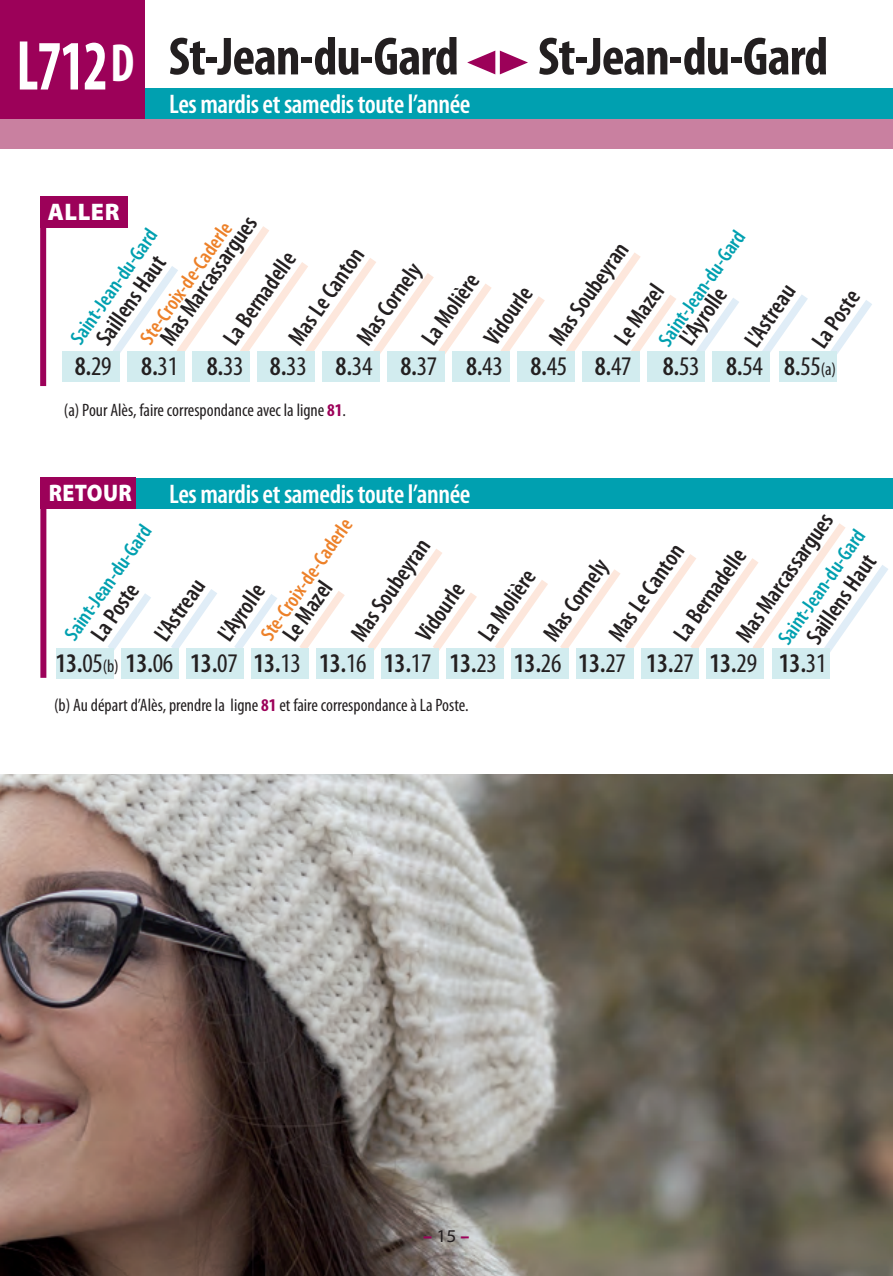
<style>
.page{position:relative;width:893px;height:1276px;background:#fff}
.page>*{position:absolute;margin:0;border:0;box-sizing:border-box;transform-origin:0 0}
.t1{font:700 condensed 54px "Myriad Pro";letter-spacing:-.02em;color:#231f20}
.t2{font:600 condensed 27px "Myriad Pro";letter-spacing:-.01em;color:#231f20}
.t3{font:600 condensed 27px "Myriad Pro";letter-spacing:-.015em;color:#fff}
.t4{font:600 condensed 24px/50.7px "Myriad Pro";color:#231f20}
.t5{font:900 24px "Myriad Pro";letter-spacing:.02em;color:#fff;scale:.9 1}
.t6{font:900 24px "Myriad Pro";letter-spacing:.02em;color:#fff}
.t7{font:600 condensed 21px "Myriad Pro";color:#00a0b0}
.t8{font:600 condensed 21px "Myriad Pro";color:#ed8129}
.t9{font:condensed 18px "Myriad Pro";color:#231f20}
.t10{font:900 18px "Myriad Pro";color:#9c0159}
.s1{font-size:71.1px;color:#fff}
.s2{color:#fff}
.s3{font-weight:400}
.s4{font-weight:400;font-size:18px}
.s5{font-weight:700;color:#9c0159}
.s6{font-weight:400;font-stretch:semi-expanded;color:#231f20}
</style>
<div class="page">
<img style="left:0;top:774px;width:893px;height:502px">
<div style="left:773px;top:648px;width:57px;height:31px;background:#d2ecef"></div>
<div style="left:135px;top:88px;width:758px;height:31px;background:#00a0b0"></div>
<div style="left:135px;top:478px;width:758px;height:31px;background:#00a0b0"></div>
<div style="left:0;top:0;width:145px;height:119px;background:#9c0159"></div>
<div style="left:0;top:119px;width:893px;height:30px;background:#c980a0"></div>
<svg style="left:467px;top:51px;width:61px;height:23px"></svg>
<svg style="left:105px;top:218px;width:447px;height:136px"></svg>
<svg style="left:558px;top:252px;width:189px;height:100px"></svg>
<svg style="left:754px;top:295px;width:61px;height:57px"></svg>
<div style="left:127px;top:352px;width:58px;height:30px;background:#d2ecef"></div>
<div style="left:62px;top:352px;width:58px;height:30px;background:#d2ecef"></div>
<div style="left:192px;top:352px;width:58px;height:30px;background:#d2ecef"></div>
<div style="left:257px;top:352px;width:58px;height:30px;background:#d2ecef"></div>
<div style="left:322px;top:352px;width:58px;height:30px;background:#d2ecef"></div>
<div style="left:387px;top:352px;width:58px;height:30px;background:#d2ecef"></div>
<div style="left:452px;top:352px;width:58px;height:30px;background:#d2ecef"></div>
<div style="left:517px;top:352px;width:58px;height:30px;background:#d2ecef"></div>
<div style="left:582px;top:352px;width:58px;height:30px;background:#d2ecef"></div>
<div style="left:647px;top:352px;width:58px;height:30px;background:#d2ecef"></div>
<div style="left:712px;top:352px;width:58px;height:30px;background:#d2ecef"></div>
<div style="left:40px;top:196px;width:87px;height:32px;background:#9c0159"></div>
<div style="left:40px;top:219px;width:6px;height:167px;background:#9c0159"></div>
<svg style="left:821px;top:300px;width:51px;height:54px"></svg>
<div style="left:779px;top:352px;width:58px;height:30px;background:#d2ecef"></div>
<svg style="left:108px;top:589px;width:169px;height:70px"></svg>
<svg style="left:299px;top:591px;width:46px;height:68px"></svg>
<svg style="left:368px;top:523px;width:520px;height:139px"></svg>
<div style="left:122px;top:648px;width:57px;height:30px;background:#d2ecef"></div>
<div style="left:57px;top:648px;width:57px;height:30px;background:#d2ecef"></div>
<div style="left:187px;top:648px;width:57px;height:30px;background:#d2ecef"></div>
<div style="left:252px;top:648px;width:57px;height:30px;background:#d2ecef"></div>
<div style="left:317px;top:648px;width:57px;height:30px;background:#d2ecef"></div>
<div style="left:382px;top:648px;width:57px;height:30px;background:#d2ecef"></div>
<div style="left:447px;top:648px;width:57px;height:30px;background:#d2ecef"></div>
<div style="left:512px;top:648px;width:57px;height:30px;background:#d2ecef"></div>
<div style="left:577px;top:648px;width:57px;height:30px;background:#d2ecef"></div>
<div style="left:642px;top:648px;width:57px;height:30px;background:#d2ecef"></div>
<div style="left:707px;top:648px;width:57px;height:30px;background:#d2ecef"></div>
<div style="left:40px;top:477px;width:96px;height:32px;background:#9c0159"></div>
<div style="left:40px;top:507px;width:6px;height:171px;background:#9c0159"></div>
<h1 class="t1" style="left:16px;top:37px;width:444px"><span class="s1">L712</span><span class="s2">D</span> St-Jean-du-Gard</h1>
<h1 class="t1" style="left:538px;top:37px;width:292px">St-Jean-du-Gard</h1>
<p class="t3" style="left:169px;top:94px;width:303px">Les mardis et samedis toute l’année</p>
<p class="t6" style="left:48px;top:202px;width:73px">ALLER</p>
<p class="t7" style="left:69px;top:337px;width:137px;rotate:-55deg">Saint-Jean-du-Gard</p>
<p class="t4" style="left:146px;top:329px;width:153px;rotate:-55deg">Mas Marcassargues</p>
<p class="t8" style="left:139px;top:337px;width:145px;rotate:-55deg">Ste-Croix-de-Caderle</p>
<p class="t4" style="left:275px;top:329px;width:115px;rotate:-55deg">Mas Le Canton</p>
<p class="t4" style="left:210px;top:329px;width:110px;rotate:-55deg">La Bernadelle</p>
<p class="t4" style="left:82px;top:329px;width:105px;rotate:-55deg">Saillens Haut</p>
<p class="t4" style="left:343px;top:329px;width:96px;rotate:-55deg">Mas Cornely</p>
<p class="t4" style="left:428px;top:300px;width:68px;text-indent:-36px;rotate:-55deg">La Molière<br>Vidourle</p>
<p class="t7" style="left:657px;top:339px;width:137px;rotate:-55deg">Saint-Jean-du-Gard</p>
<p class="t4" style="left:535px;top:329px;width:121px;rotate:-55deg">Mas Soubeyran</p>
<p class="t4" style="left:600px;top:329px;width:70px;rotate:-55deg">Le Mazel</p>
<p class="t4" style="left:666px;top:329px;width:66px;rotate:-55deg">L'Ayrolle</p>
<p class="t4" style="left:731px;top:331px;width:72px;rotate:-55deg">L'Astreau</p>
<p class="t4" style="left:798px;top:332px;width:67px;rotate:-55deg">La Poste</p>
<p class="t2" style="left:75px;top:357px;width:763px">8.<span class="s3">29</span> 8.<span class="s3">31</span> 8.<span class="s3">33</span> 8.<span class="s3">33</span> 8.<span class="s3">34</span> 8.<span class="s3">37</span> 8.<span class="s3">43</span> 8.<span class="s3">45</span> 8.<span class="s3">47</span> 8.<span class="s3">53</span> 8.<span class="s3">54</span> 8.<span class="s3">55</span><span class="s4">(a)</span></p>
<p class="t9" style="left:64px;top:404px;width:284px">(a) Pour Alès, faire correspondance avec la ligne <span class="s5">81</span>.</p>
<p class="t3" style="left:169px;top:484px;width:303px">Les mardis et samedis toute l’année</p>
<p class="t5" style="left:49px;top:483px;width:94px">RETOUR</p>
<p class="t7" style="left:63px;top:634px;width:137px;rotate:-55deg">Saint-Jean-du-Gard</p>
<p class="t7" style="left:777px;top:638px;width:137px;rotate:-55deg">Saint-Jean-du-Gard</p>
<p class="t2" style="left:55px;top:654px;width:773px">13.<span class="s3">05</span><span class="s4">(b)</span> 13.<span class="s3">06</span> 13.<span class="s3">07</span> 13.<span class="s3">13</span> 13.<span class="s3">16</span> 13.<span class="s3">17</span> 13.<span class="s3">23</span> 13.<span class="s3">26</span> 13.<span class="s3">27</span> 13.<span class="s3">27</span> 13.<span class="s3">29</span> 13.<span class="s3">31</span></p>
<p class="t4" style="left:680px;top:596px;width:153px;text-indent:-35px;rotate:-55deg">La Bernadelle<br>Mas Marcassargues</p>
<p class="t8" style="left:259px;top:634px;width:145px;rotate:-55deg">Ste-Croix-de-Caderle</p>
<p class="t4" style="left:337px;top:625px;width:121px;rotate:-55deg">Mas Soubeyran</p>
<p class="t4" style="left:595px;top:625px;width:115px;rotate:-55deg">Mas Le Canton</p>
<p class="t4" style="left:792px;top:628px;width:105px;rotate:-55deg">Saillens Haut</p>
<p class="t4" style="left:423px;top:596px;width:83px;text-indent:-36px;rotate:-55deg">Vidourle<br>La Molière</p>
<p class="t4" style="left:530px;top:625px;width:96px;rotate:-55deg">Mas Cornely</p>
<p class="t4" style="left:77px;top:625px;width:67px;rotate:-55deg">La Poste</p>
<p class="t4" style="left:140px;top:625px;width:72px;rotate:-55deg">L'Astreau</p>
<p class="t4" style="left:204px;top:625px;width:66px;rotate:-55deg">L'Ayrolle</p>
<p class="t4" style="left:269px;top:625px;width:70px;rotate:-55deg">Le Mazel</p>
<p class="t9" style="left:54px;top:698px;width:416px">(b) Au départ d’Alès, prendre la ligne <span class="s5">81</span> et faire correspondance à La Poste.</p>
<p class="t10" style="left:423px;top:1229px;width:48px">–<span class="s6">15</span>–</p>
</div>
